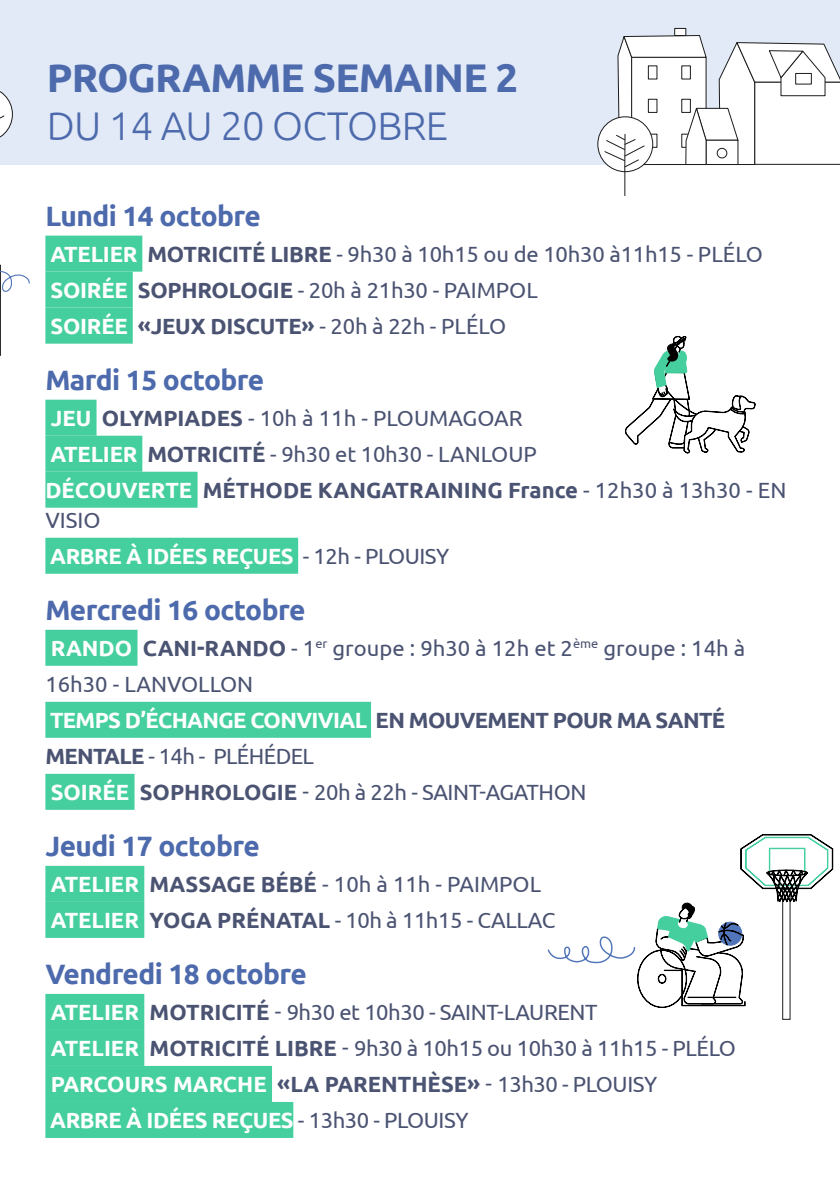
<style>
.page{position:relative;width:840px;height:1191px;background:#fff}
.page>*{position:absolute;margin:0;border:0;box-sizing:border-box;transform-origin:0 0}
.t1{font:700 40px "Ubuntu";letter-spacing:-.02em;color:#4d6aac}
.t2{font:300 40px "Ubuntu";letter-spacing:-.02em;color:#4d6aac}
.t3{font:700 28px "Ubuntu";letter-spacing:-.02em;color:#4d6aac}
.t4{font:22px/36px "Ubuntu";letter-spacing:-.01em;color:#4b5372}
.t5{font:700 22px/36px "Ubuntu";letter-spacing:-.03em;color:#4b5372}
.t6{font:700 22px "Ubuntu";letter-spacing:-.02em;color:#fff}
.t7{font:700 22px/30px "Ubuntu";color:#4b5372}
.t8{font:700 22px "Ubuntu";color:#fff}
.s1{font-weight:700;color:#fff}
.s2{font-weight:700}
.s3{color:#fff}
.s4{font-weight:400}
.s5{font-weight:400;color:#4b5372}
.s6{color:#4b5372}
</style>
<div class="page">
<div style="left:0;top:0;width:839px;height:165px;background:#e2eaf7"></div>
<svg style="left:0;top:91px;width:13px;height:47px"></svg>
<svg style="left:0;top:264px;width:30px;height:92px"></svg>
<div style="left:45px;top:236px;width:97px;height:36px;background:#45cf9e"></div>
<div style="left:45px;top:272px;width:88px;height:36px;background:#45cf9e"></div>
<div style="left:45px;top:308px;width:88px;height:36px;background:#45cf9e"></div>
<div style="left:45px;top:400px;width:51px;height:36px;background:#45cf9e"></div>
<div style="left:45px;top:436px;width:97px;height:36px;background:#45cf9e"></div>
<div style="left:45px;top:472px;width:152px;height:36px;background:#45cf9e"></div>
<div style="left:45px;top:538px;width:253px;height:36px;background:#45cf9e"></div>
<div style="left:45px;top:630px;width:92px;height:36px;background:#45cf9e"></div>
<div style="left:45px;top:702px;width:326px;height:36px;background:#45cf9e"></div>
<div style="left:45px;top:774px;width:89px;height:36px;background:#45cf9e"></div>
<div style="left:45px;top:866px;width:99px;height:36px;background:#45cf9e"></div>
<div style="left:45px;top:902px;width:99px;height:36px;background:#45cf9e"></div>
<div style="left:45px;top:994px;width:99px;height:36px;background:#45cf9e"></div>
<div style="left:45px;top:1030px;width:99px;height:36px;background:#45cf9e"></div>
<div style="left:45px;top:1066px;width:227px;height:36px;background:#45cf9e"></div>
<div style="left:45px;top:1102px;width:248px;height:36px;background:#45cf9e"></div>
<div style="left:673px;top:28px;width:13px;height:8px;background:#fff;border:1px solid #1c1c1c"></div>
<hr style="left:624px;top:134px;width:1px;height:62px;background:#1c1c1c">
<svg style="left:597px;top:117px;width:55px;height:55px"></svg>
<hr style="left:624px;top:134px;width:1px;height:38px;background:#1c1c1c">
<svg style="left:603px;top:35px;width:236px;height:133px;background:#ecedef"></svg>
<svg style="left:625px;top:335px;width:130px;height:119px"></svg>
<svg style="left:782px;top:1007px;width:8px;height:12px"></svg>
<svg style="left:547px;top:834px;width:285px;height:173px"></svg>
<p class="t1" style="left:47px;top:54px;width:473px">PROGRAMME SEMAINE 2</p>
<p class="t2" style="left:47px;top:102px;width:402px">DU 14 AU 20 OCTOBRE</p>
<p class="t3" style="left:45px;top:199px;width:217px">Lundi 14 octobre</p>
<p class="t4" style="left:50px;top:235px;width:713px"><span class="s1">ATELIER</span> <span class="s2">MOTRICITÉ LIBRE</span> - 9h30 à 10h15 ou de 10h30 à11h15 - PLÉLO</p>
<p class="t4" style="left:50px;top:271px;width:488px"><span class="s1">SOIRÉE</span> <span class="s2">SOPHROLOGIE</span> - 20h à 21h30 - PAIMPOL</p>
<p class="t4" style="left:50px;top:307px;width:457px"><span class="s1">SOIRÉE</span> <span class="s2">«JEUX DISCUTE»</span> - 20h à 22h - PLÉLO</p>
<p class="t3" style="left:45px;top:363px;width:220px">Mardi 15 octobre</p>
<p class="t4" style="left:51px;top:399px;width:473px"><span class="s1">JEU</span> <span class="s2">OLYMPIADES</span> - 10h à 11h - PLOUMAGOAR</p>
<p class="t4" style="left:50px;top:435px;width:487px"><span class="s1">ATELIER</span> <span class="s2">MOTRICITÉ</span> - 9h30 et 10h30 - LANLOUP</p>
<p class="t7" style="left:45px;top:474px;width:742px"><span class="s3">DÉCOUVERTE</span> MÉTHODE KANGATRAINING France <span class="s4">- 12h30 à 13h30 - EN<br>VISIO</span></p>
<p class="t6" style="left:50px;top:542px;width:400px">ARBRE À IDÉES REÇUES <span class="s5">- 12h - PLOUISY</span></p>
<p class="t3" style="left:45px;top:593px;width:261px">Mercredi 16 octobre</p>
<p class="t4" style="left:45px;top:629px;width:701px"><span class="s1">RANDO</span> <span class="s2">CANI-RANDO</span> - 1<sup>er</sup> groupe : 9h30 à 12h et 2<sup>ème</sup> groupe : 14h à<br>16h30 - LANVOLLON</p>
<p class="t5" style="left:45px;top:701px;width:681px"><span class="s3">TEMPS D’ÉCHANGE CONVIVIAL</span> EN MOUVEMENT POUR MA SANTÉ<br>MENTALE <span class="s4">- 14h - PLÉHÉDEL</span></p>
<p class="t4" style="left:51px;top:773px;width:537px"><span class="s1">SOIRÉE</span> <span class="s2">SOPHROLOGIE</span> - 20h à 22h - SAINT-AGATHON</p>
<p class="t3" style="left:45px;top:829px;width:216px">Jeudi 17 octobre</p>
<p class="t4" style="left:51px;top:865px;width:491px"><span class="s1">ATELIER</span> <span class="s2">MASSAGE BÉBÉ</span> - 10h à 11h - PAIMPOL</p>
<p class="t4" style="left:51px;top:901px;width:506px"><span class="s1">ATELIER</span> <span class="s2">YOGA PRÉNATAL</span> - 10h à 11h15 - CALLAC</p>
<p class="t3" style="left:45px;top:957px;width:263px">Vendredi 18 octobre</p>
<p class="t4" style="left:51px;top:993px;width:548px"><span class="s1">ATELIER</span> <span class="s2">MOTRICITÉ</span> - 9h30 et 10h30 - SAINT-LAURENT</p>
<p class="t4" style="left:51px;top:1029px;width:686px"><span class="s1">ATELIER</span> <span class="s2">MOTRICITÉ LIBRE</span> - 9h30 à 10h15 ou 10h30 à 11h15 - PLÉLO</p>
<p class="t8" style="left:51px;top:1070px;width:607px">PARCOURS MARCHE <span class="s6">«LA PARENTHÈSE»</span> <span class="s5">- 13h30 - PLOUISY</span></p>
<p class="t6" style="left:50px;top:1106px;width:419px">ARBRE À IDÉES REÇUES <span class="s5">- 13h30 - PLOUISY</span></p>
</div>
